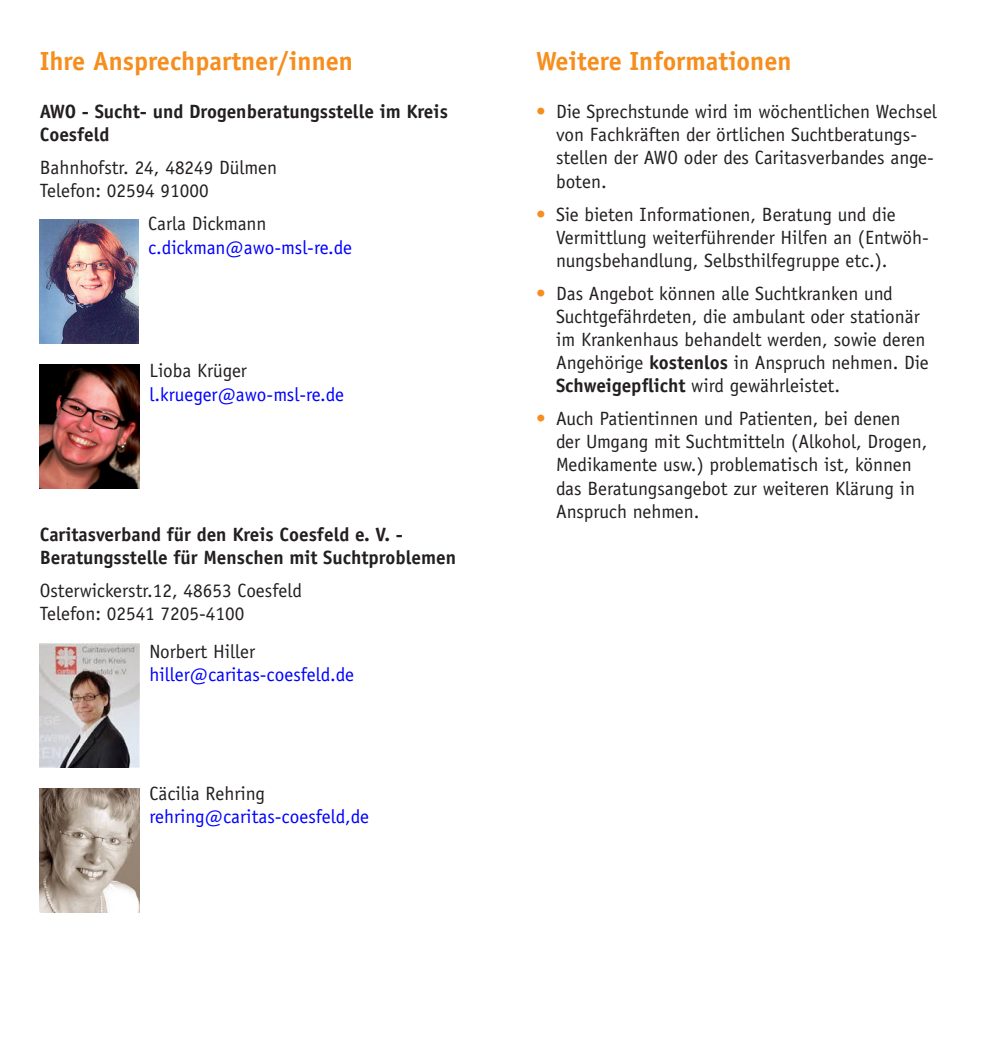
<style>
.page{position:relative;width:983px;height:1042px;background:#fff}
.page>*{position:absolute;margin:0;border:0;box-sizing:border-box;transform-origin:0 0}
.Body_Head1{font:700 26.25px "Officina Sans";color:#f68e1e}
.Body_Block{font:19.25px/23.1px "Officina Sans";color:#231f20}
.Body_Text{font:19.25px/23.1px "Officina Sans";color:#231f20}
.Body_Head3{font:700 19.25px/23.1px "Officina Sans";color:#231f20}
.Body_Text-2{font:19.25px "Officina Sans";color:#00f}
.s1{color:#f68e1e}
.s2{font-weight:700}
</style>
<div class="page">
<img style="left:40px;top:789px;width:100px;height:124px">
<img style="left:40px;top:365px;width:100px;height:124px">
<img style="left:40px;top:644px;width:100px;height:124px">
<img style="left:40px;top:220px;width:98px;height:124px">
<p class="Body_Head1" style="left:40px;top:45px;width:315px">Ihre Ansprechpartner/innen</p>
<p class="Body_Head3" style="left:40px;top:100px;width:409px">AWO - Sucht- und Drogenberatungsstelle im Kreis<br>Coesfeld</p>
<p class="Body_Text" style="left:40px;top:156px;width:239px">Bahnhofstr. 24, 48249 Dülmen<br>Telefon: 02594 91000</p>
<p class="Body_Text" style="left:148px;top:212px;width:120px">Carla Dickmann</p>
<p class="Body_Text-2" style="left:148px;top:236px;width:205px">c.dickman@awo-msl-re.de</p>
<p class="Body_Text" style="left:149px;top:359px;width:99px">Lioba Krüger</p>
<p class="Body_Text-2" style="left:149px;top:383px;width:196px">l.krueger@awo-msl-re.de</p>
<p class="Body_Head3" style="left:40px;top:522px;width:417px">Caritasverband für den Kreis Coesfeld e. V. -<br>Beratungsstelle für Menschen mit Suchtproblemen</p>
<p class="Body_Text" style="left:40px;top:579px;width:264px">Osterwickerstr.12, 48653 Coesfeld<br>Telefon: 02541 7205-4100</p>
<p class="Body_Text" style="left:149px;top:640px;width:107px">Norbert Hiller</p>
<p class="Body_Text-2" style="left:149px;top:663px;width:206px">hiller@caritas-coesfeld.de</p>
<p class="Body_Text" style="left:149px;top:782px;width:117px">Cäcilia Rehring</p>
<p class="Body_Text-2" style="left:149px;top:805px;width:221px">rehring@caritas-coesfeld,de</p>
<p class="Body_Head1" style="left:536px;top:45px;width:257px">Weitere Informationen</p>
<p class="Body_Block" style="left:556px;top:100px;width:382px;text-indent:-20px"><span class="s1">•</span> Die Sprechstunde wird im wöchentlichen Wechsel von Fachkräften der örtlichen Suchtberatungs&shy;stellen der AWO oder des Caritasverbandes ange&shy;boten.</p>
<p class="Body_Block" style="left:556px;top:202px;width:374px;text-indent:-20px"><span class="s1">•</span> Sie bieten Informationen, Beratung und die<br>Vermittlung weiterführender Hilfen an (Entwöh&shy;nungsbehandlung, Selbsthilfegruppe etc.).</p>
<p class="Body_Block" style="left:556px;top:282px;width:374px;text-indent:-20px"><span class="s1">•</span> Das Angebot können alle Suchtkranken und Suchtgefährdeten, die ambulant oder stationär im Krankenhaus behandelt werden, sowie deren Angehörige <span class="s2">kostenlos</span> in Anspruch nehmen. Die <span class="s2">Schweigepflicht</span> wird gewährleistet.</p>
<p class="Body_Block" style="left:556px;top:407px;width:373px;text-indent:-20px"><span class="s1">•</span> Auch Patientinnen und Patienten, bei denen der Umgang mit Suchtmitteln (Alkohol, Drogen, Medikamente usw.) problematisch ist, können das Beratungsangebot zur weiteren Klärung in Anspruch nehmen.</p>
</div>
